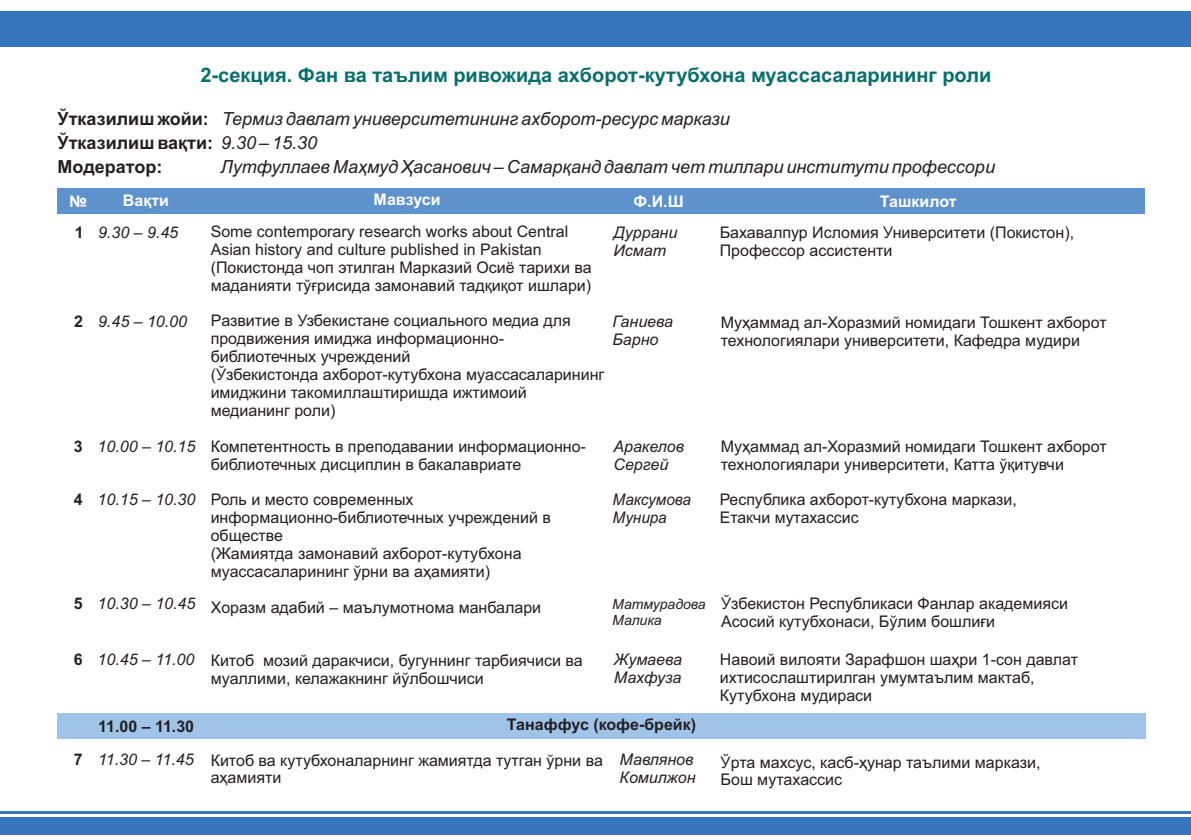
<style>
.page{position:relative;width:1191px;height:840px;background:#fff}
.page>*{position:absolute;margin:0;border:0;box-sizing:border-box;transform-origin:0 0}
.t1{font:700 20px "Arial";color:#066f6b}
.t2{font:italic 18px/24px "Arial";color:#231f20}
.t3{font:16px/17.8px "Arial";color:#231f20}
.t4{font:italic 16px/17.8px "Arial";color:#231f20}
.t5{font:700 16px "Arial";color:#231f20}
.t6{font:700 16px "Arial";color:#fff}
.t7{font:italic 16px/17.8px "Arial";color:#231f20;scale:.95 1}
.t8{font:italic 14px/15.6px "Arial";color:#231f20}
.s1{font-weight:700;font-style:normal}
.s2{font-weight:700;font-style:normal;color:#fff}
</style>
<div class="page">
<div style="left:0;top:11px;width:1191px;height:29px;background:#3674bb"></div>
<hr style="left:0;top:41px;width:1191px;height:3px;background:#3674bb">
<hr style="left:0;top:45px;width:1191px;height:2px;background:#3674bb">
<div style="left:0;top:816px;width:1191px;height:17px;background:#3674bb"></div>
<hr style="left:0;top:811px;width:1191px;height:2px;background:#3674bb">
<div style="left:57px;top:188px;width:1088px;height:26px;background:#5e92cc"></div>
<div style="left:57px;top:713px;width:1088px;height:25px;background:#a0c4e8"></div>
<p class="t1" style="left:200px;top:67px;width:792px">2-секция. Фан ва таълим ривожида ахборот-кутубхона муассасаларининг роли</p>
<p class="t2" style="left:58px;top:108px;width:674px"><span class="s1">Ўтказилиш жойи:</span> Термиз давлат университетининг ахборот-ресурс маркази<br><span class="s1">Ўтказилиш вақти:</span> 9.30 – 15.30<br><span class="s1">Модератор:</span></p>
<p class="t2" style="left:220px;top:156px;width:776px">Лутфуллаев Маҳмуд Ҳасанович – Самарқанд давлат чет тиллари институти профессори</p>
<p class="t6" style="left:123px;top:194px;width:48px">Вақти</p>
<p class="t6" style="left:373px;top:194px;width:69px">Мавзуси</p>
<p class="t6" style="left:633px;top:195px;width:52px">Ф.И.Ш</p>
<p class="t6" style="left:880px;top:195px;width:78px">Ташкилот</p>
<p class="t4" style="left:75px;top:187px;width:105px;line-height:30.6px;text-indent:-5px"><span class="s2">№<br></span><span class="s1">1</span> 9.30 – 9.45</p>
<p class="t3" style="left:211px;top:224px;width:382px">Some contemporary research works about Central Asian history and culture published in Pakistan (Покистонда чоп этилган Марказий Осиё тарихи ва маданияти тўғрисида замонавий тадқиқот ишлари)</p>
<p class="t3" style="left:211px;top:313px;width:395px">Развитие в Узбекистане социального медиа для продвижения имиджа информационно&shy;библиотечных учреждений<br>(Ўзбекистонда ахборот-кутубхона муассасаларининг имиджини такомиллаштиришда ижтимоий медианинг роли)</p>
<p class="t3" style="left:211px;top:438px;width:377px">Компетентность в преподавании информационно&shy;библиотечных дисциплин в бакалавриате</p>
<p class="t3" style="left:211px;top:492px;width:342px">Роль и место современных информационно-библиотечных учреждений в обществе<br>(Жамиятда замонавий ахборот-кутубхона муассасаларининг ўрни ва аҳамияти)</p>
<p class="t3" style="left:211px;top:599px;width:332px">Хоразм адабий – маълумотнома манбалари</p>
<p class="t3" style="left:211px;top:653px;width:373px">Китоб мозий даракчиси, бугуннинг тарбиячиси ва муаллими, келажакнинг йўлбошчиси</p>
<p class="t4" style="left:613px;top:224px;width:65px">Дуррани<br>Исмат</p>
<p class="t3" style="left:719px;top:224px;width:356px">Бахавалпур Исломия Университети (Покистон),<br>Профессор ассистенти</p>
<p class="t4" style="left:74px;top:314px;width:114px"><span class="s1">2</span> 9.45 – 10.00</p>
<p class="t4" style="left:612px;top:314px;width:62px">Ганиева<br>Барно</p>
<p class="t3" style="left:720px;top:314px;width:387px">Муҳаммад ал-Хоразмий номидаги Тошкент ахборот технологиялари университети, Кафедра мудири</p>
<p class="t4" style="left:98px;top:438px;width:99px">10.00 – 10.15</p>
<p class="t5" style="left:74px;top:440px;width:10px">3</p>
<p class="t4" style="left:613px;top:438px;width:72px">Аракелов<br>Сергей</p>
<p class="t3" style="left:720px;top:439px;width:387px">Муҳаммад ал-Хоразмий номидаги Тошкент ахборот технологиялари университети, Катта ўқитувчи</p>
<p class="t7" style="left:612px;top:491px;width:84px">Максумова<br>Мунира</p>
<p class="t3" style="left:720px;top:492px;width:298px">Республика ахборот-кутубхона маркази,<br>Етакчи мутахассис</p>
<p class="t4" style="left:98px;top:491px;width:99px">10.15 – 10.30</p>
<p class="t5" style="left:74px;top:493px;width:10px">4</p>
<p class="t3" style="left:721px;top:595px;width:348px">Ўзбекистон Республикаси Фанлар академияси<br>Асосий кутубхонаси, Бўлим бошлиғи</p>
<p class="t3" style="left:720px;top:652px;width:359px">Навоий вилояти Зарафшон шаҳри 1-сон давлат ихтисослаштирилган умумтаълим мактаб,<br>Кутубхона мудираси</p>
<p class="t4" style="left:98px;top:595px;width:99px">10.30 – 10.45</p>
<p class="t5" style="left:74px;top:597px;width:10px">5</p>
<p class="t8" style="left:612px;top:597px;width:95px">Матмурадова<br>Малика</p>
<p class="t4" style="left:614px;top:651px;width:70px">Жумаева<br>Махфуза</p>
<p class="t5" style="left:74px;top:653px;width:10px">6</p>
<p class="t4" style="left:98px;top:651px;width:98px">10.45 – 11.00</p>
<p class="t5" style="left:74px;top:752px;width:10px">7</p>
<p class="t5" style="left:98px;top:719px;width:98px">11.00 – 11.30</p>
<p class="t5" style="left:507px;top:718px;width:191px">Танаффус (кофе-брейк)</p>
<p class="t3" style="left:211px;top:752px;width:394px">Китоб ва кутубхоналарнинг жамиятда тутган ўрни ва аҳамияти</p>
<p class="t4" style="left:98px;top:751px;width:97px">11.30 – 11.45</p>
<p class="t4" style="left:619px;top:751px;width:77px">Мавлянов<br>Комилжон</p>
<p class="t3" style="left:720px;top:754px;width:321px">Ўрта махсус, касб-ҳунар таълими маркази,<br>Бош мутахассис</p>
</div>
